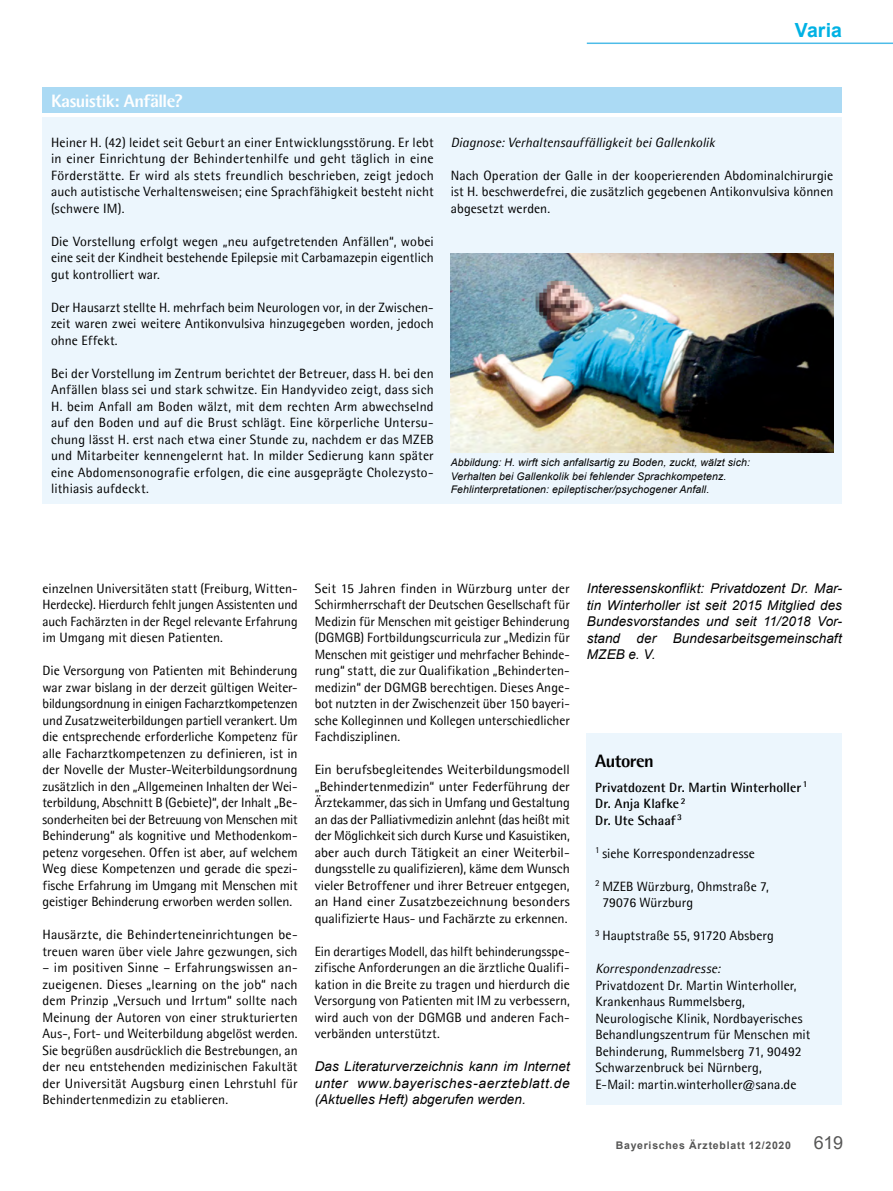
<style>
.page{position:relative;width:893px;height:1191px;background:#fff}
.page>*{position:absolute;margin:0;border:0;box-sizing:border-box;transform-origin:0 0}
.t1{font:700 19.5px "Arial";color:#00b2e4}
.t2{font:800 18px "Agfa Rotis Semisans";letter-spacing:-.03em;color:#fff}
.t3{font:800 18px "Agfa Rotis Semisans";letter-spacing:-.03em;color:#000}
.t4{font:18px "Arial";color:#565655}
.t5{font:13.5px/16.5px "Agfa Rotis Semisans";letter-spacing:.005em;color:#000;text-align:justify}
.t6{font:13.5px/16.5px "Agfa Rotis Semisans";letter-spacing:.005em;color:#000;text-align:justify;scale:1.04 1}
.t7{font:italic 13.5px/16.5px "Arial";letter-spacing:.01em;color:#000;text-align:justify}
.t8{font:italic 13.5px "Agfa Rotis Semisans";color:#000}
.t9{font:700 13.5px/16.5px "Agfa Rotis Semisans";letter-spacing:.005em;color:#000}
.t10{font:italic 10.5px/13.5px "Arial";letter-spacing:.01em;color:#000}
.t11{font:700 10.5px "Arial";letter-spacing:.075em;color:#565655}
</style>
<div class="page">
<hr style="left:587px;top:43px;width:306px;height:1px;background:#4dbce8">
<div style="left:43px;top:88px;width:799px;height:25px;background:#abdaf4"></div>
<div style="left:43px;top:117px;width:799px;height:387px;background:#ecf6fd"></div>
<div style="left:587px;top:733px;width:255px;height:371px;background:#ecf6fd"></div>
<img style="left:451px;top:253px;width:382px;height:199px">
<h1 class="t1" style="left:795px;top:16px;width:49px">Varia</h1>
<h2 class="t2" style="left:51px;top:89px;width:133px">Kasuistik: Anfälle?</h2>
<p class="t5" style="left:51px;top:134px;width:384px">Heiner H. (42) leidet seit Geburt an einer Entwicklungsstörung. Er lebt in einer Einrichtung der Behindertenhilfe und geht täglich in eine Förderstätte. Er wird als stets freundlich beschrieben, zeigt jedoch auch autistische Verhaltensweisen; eine Sprachfähigkeit besteht nicht (schwere IM).</p>
<p class="t5" style="left:51px;top:233px;width:384px">Die Vorstellung erfolgt wegen „neu aufgetretenden Anfällen“, wobei eine seit der Kindheit bestehende Epilepsie mit Carbamazepin eigentlich gut kontrolliert war.</p>
<p class="t5" style="left:51px;top:299px;width:384px">Der Hausarzt stellte H. mehrfach beim Neurologen vor, in der Zwischen&shy;zeit waren zwei weitere Antikonvulsiva hinzugegeben worden, jedoch ohne Effekt.</p>
<p class="t5" style="left:51px;top:365px;width:384px">Bei der Vorstellung im Zentrum berichtet der Betreuer, dass H. bei den Anfällen blass sei und stark schwitze. Ein Handyvideo zeigt, dass sich H. beim Anfall am Boden wälzt, mit dem rechten Arm abwechselnd auf den Boden und auf die Brust schlägt. Eine körperliche Untersu&shy;chung lässt H. erst nach etwa einer Stunde zu, nachdem er das MZEB und Mitarbeiter kennengelernt hat. In milder Sedierung kann später eine Abdomensonografie erfolgen, die eine ausgeprägte Cholezysto&shy;lithiasis aufdeckt.</p>
<p class="t8" style="left:451px;top:134px;width:266px">Diagnose: Verhaltensauffälligkeit bei Gallenkolik</p>
<p class="t5" style="left:451px;top:167px;width:384px">Nach Operation der Galle in der kooperierenden Abdominalchirurgie ist H. beschwerdefrei, die zusätzlich gegebenen Antikonvulsiva können abgesetzt werden.</p>
<p class="t10" style="left:451px;top:456px;width:301px">Abbildung: H. wirft sich anfallsartig zu Boden, zuckt, wälzt sich:<br>Verhalten bei Gallenkolik bei fehlender Sprachkompetenz.<br>Fehlinterpretationen: epileptischer/psychogener Anfall.</p>
<p class="t5" style="left:43px;top:579px;width:257px">einzelnen Universitäten statt (Freiburg, Witten-Herdecke). Hierdurch fehlt jungen Assistenten und auch Fachärzten in der Regel relevante Erfahrung im Umgang mit diesen Patienten.</p>
<p class="t5" style="left:43px;top:662px;width:257px">Die Versorgung von Patienten mit Behinderung war zwar bislang in der derzeit gültigen Weiter&shy;bildungsordnung in einigen Facharztkompetenzen und Zusatzweiterbildungen partiell verankert. Um die entsprechende erforderliche Kompetenz für alle Facharztkompetenzen zu definieren, ist in der Novelle der Muster-Weiterbildungsordnung zusätzlich in den „Allgemeinen Inhalten der Wei&shy;terbildung, Abschnitt B (Gebiete)“, der Inhalt „Be&shy;sonderheiten bei der Betreuung von Menschen mit Behinderung“ als kognitive und Methodenkom&shy;petenz vorgesehen. Offen ist aber, auf welchem Weg diese Kompetenzen und gerade die spezi&shy;fische Erfahrung im Umgang mit Menschen mit geistiger Behinderung erworben werden sollen.</p>
<p class="t5" style="left:43px;top:926px;width:257px">Hausärzte, die Behinderteneinrichtungen be&shy;treuen waren über viele Jahre gezwungen, sich</p>
<p class="t5" style="left:43px;top:959px;width:257px">– im positiven Sinne – Erfahrungswissen an&shy;zueigenen. Dieses „learning on the job“ nach dem Prinzip „Versuch und Irrtum“ sollte nach Meinung der Autoren von einer strukturierten Aus-, Fort- und Weiterbildung abgelöst werden.<br>Sie begrüßen ausdrücklich die Bestrebungen, an der neu entstehenden medizinischen Fakultät der Universität Augsburg einen Lehrstuhl für Behindertenmedizin zu etablieren.</p>
<p class="t5" style="left:315px;top:579px;width:257px">Seit 15 Jahren finden in Würzburg unter der Schirmherrschaft der Deutschen Gesellschaft für Medizin für Menschen mit geistiger Behinderung (DGMGB) Fortbildungscurricula zur „Medizin für Menschen mit geistiger und mehrfacher Behinde&shy;rung“ statt, die zur Qualifikation „Behinderten&shy;medizin“ der DGMGB berechtigen. Dieses Ange&shy;bot nutzten in der Zwischenzeit über 150 bayeri&shy;sche Kolleginnen und Kollegen unterschiedlicher Fachdisziplinen.</p>
<p class="t6" style="left:315px;top:761px;width:247px">Ein berufsbegleitendes Weiterbildungsmodell „Behindertenmedizin“ unter Federführung der Ärztekammer, das sich in Umfang und Gestaltung an das der Palliativmedizin anlehnt (das heißt mit der Möglichkeit sich durch Kurse und Kasuistiken, aber auch durch Tätigkeit an einer Weiterbil&shy;dungsstelle zu qualifizieren), käme dem Wunsch vieler Betroffener und ihrer Betreuer entgegen, an Hand einer Zusatzbezeichnung besonders qualifizierte Haus- und Fachärzte zu erkennen.</p>
<p class="t5" style="left:315px;top:942px;width:257px">Ein derartiges Modell, das hilft behinderungsspe&shy;zifische Anforderungen an die ärztliche Qualifi&shy;kation in die Breite zu tragen und hierdurch die Versorgung von Patienten mit IM zu verbessern, wird auch von der DGMGB und anderen Fach&shy;verbänden unterstützt.</p>
<p class="t7" style="left:315px;top:1058px;width:257px">Das Literaturverzeichnis kann im Internet unter www.bayerisches-aerzteblatt.de (Aktuelles Heft) abgerufen werden.</p>
<p class="t7" style="left:587px;top:580px;width:257px">Interessenskonflikt: Privatdozent Dr. Mar&shy;tin Winterholler ist seit 2015 Mitglied des Bundesvorstandes und seit 11/2018 Vor&shy;stand der Bundesarbeitsgemeinschaft MZEB e. V.</p>
<h2 class="t3" style="left:595px;top:749px;width:60px">Autoren</h2>
<p class="t9" style="left:595px;top:778px;width:214px">Privatdozent Dr. Martin Winterholler <sup>1<br></sup>Dr. Anja Klafke <sup>2<br></sup>Dr. Ute Schaaf <sup>3</sup></p>
<p class="t5" style="left:595px;top:844px;width:161px"><sup>1</sup> siehe Korrespondenzadresse</p>
<p class="t5" style="left:602px;top:877px;width:168px;text-indent:-7px"><sup>2</sup> MZEB Würzburg, Ohmstraße 7,<br>79076 Würzburg</p>
<p class="t5" style="left:595px;top:927px;width:180px"><sup>3</sup> Hauptstraße 55, 91720 Absberg</p>
<p class="t8" style="left:595px;top:960px;width:127px">Korrespondenzadresse:</p>
<p class="t5" style="left:595px;top:976px;width:217px;text-align:left">Privatdozent Dr. Martin Winterholler, Krankenhaus Rummelsberg, Neurologische Klinik, Nordbayerisches Behandlungszentrum für Menschen mit Behinderung, Rummelsberg 71, 90492<br>Schwarzenbruck bei Nürnberg,<br>E-Mail: martin.winterholler@sana.de</p>
<p class="t11" style="left:616px;top:1137px;width:177px">Bayerisches Ärzteblatt 12/2020</p>
<h2 class="t4" style="left:814px;top:1130px;width:31px">619</h2>
</div>
